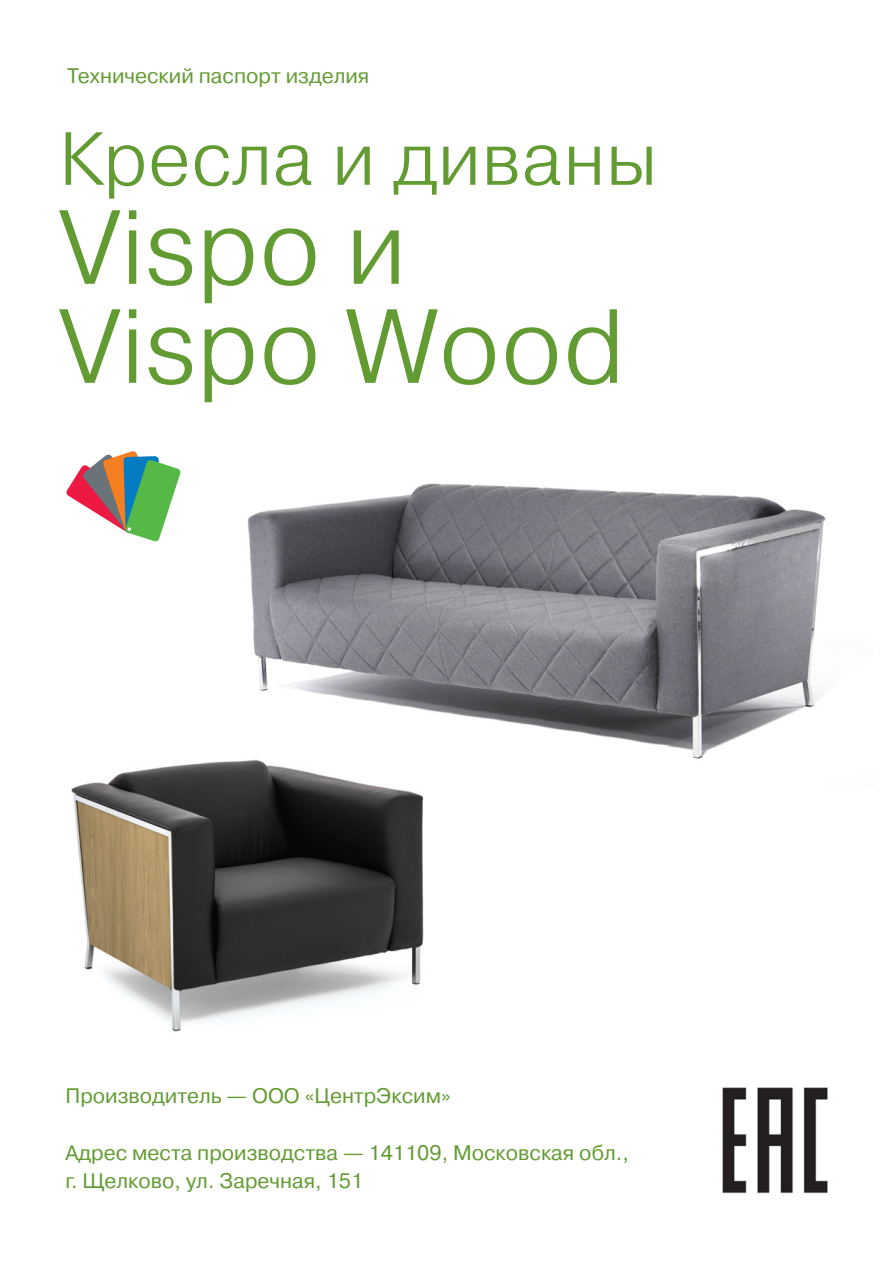
<style>
.page{position:relative;width:893px;height:1263px;background:#fff}
.page>*{position:absolute;margin:0;border:0;box-sizing:border-box;transform-origin:0 0}
._11ch-title{font:300 105px "Pragmatica";color:#629b31}
._11ch-title-2{font:300 75px "Pragmatica";color:#629b31}
._11ch-opisanie{font:21px/28.5px "Pragmatica C";color:#629b31}
</style>
<div class="page">
<svg style="left:67px;top:451px;width:113px;height:90px"></svg>
<img style="left:247px;top:483px;width:579px;height:276px">
<img style="left:71px;top:741px;width:389px;height:291px">
<img style="left:722px;top:1087px;width:106px;height:107px">
<p class="_11ch-opisanie" style="left:67px;top:62px;width:304px">Технический паспорт изделия</p>
<p class="_11ch-title-2" style="left:59px;top:111px;width:600px">Кресла и диваны</p>
<p class="_11ch-title" style="left:59px;top:181px;width:350px">Vispo и</p>
<p class="_11ch-title" style="left:59px;top:280px;width:568px">Vispo Wood</p>
<p class="_11ch-opisanie" style="left:66px;top:1082px;width:387px">Производитель — ООО «ЦентрЭксим»</p>
<p class="_11ch-opisanie" style="left:66px;top:1139px;width:565px">Адрес места производства — 141109, Московская обл., г. Щелково, ул. Заречная, 151</p>
</div>
